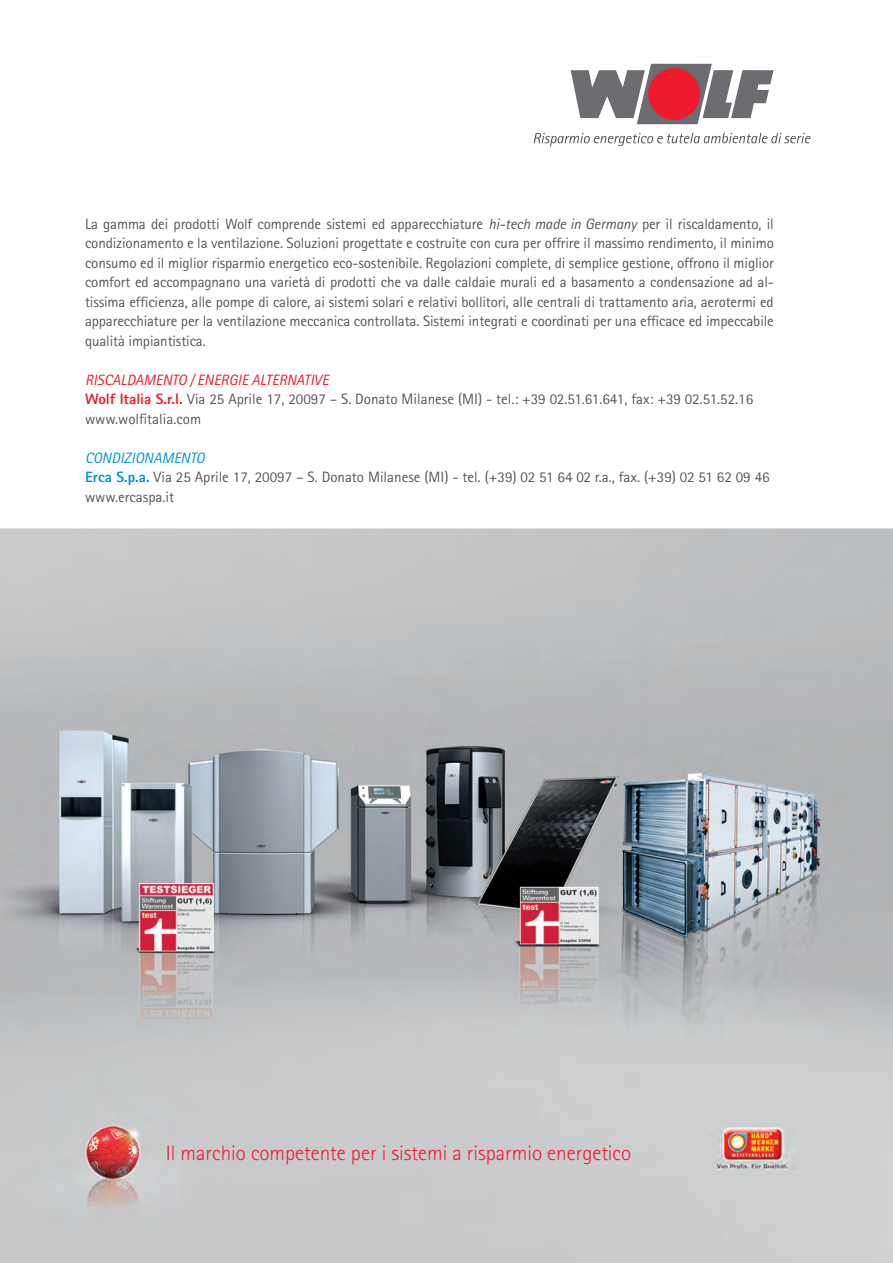
<style>
.page{position:relative;width:893px;height:1263px;background:#fff}
.page>*{position:absolute;margin:0;border:0;box-sizing:border-box;transform-origin:0 0}
.t1{font:300 21px "Rotis Sans Serif Std";color:#ee1b2c}
.t2{font:15px/19.5px "Rotis Sans Serif Std";color:#57585a;text-align:justify}
.t3{font:italic 15px "Rotis Sans Serif Std";color:#ee1b2c}
.t4{font:italic 15px "Rotis Sans Serif Std";color:#0093d8}
.s1{font-style:italic}
.s2{font-weight:800;color:#ee1b2c}
.s3{font-weight:800;color:#0093d8}
</style>
<div class="page">
<img style="left:0;top:528px;width:893px;height:735px">
<img style="left:710px;top:1128px;width:85px;height:41px">
<svg style="left:571px;top:64px;width:203px;height:60px"></svg>
<div style="left:648px;top:68px;width:52px;height:52px;background:#ee1b2c;border-radius:50%"></div>
<svg style="left:534px;top:133px;width:276px;height:13px"></svg>
<p class="t2" style="left:85px;top:214px;width:690px">La gamma dei prodotti Wolf comprende sistemi ed apparecchiature <span class="s1">hi-tech made in Germany</span> per il riscaldamento, il condizionamento e la ventilazione. Soluzioni progettate e costruite con cura per offrire il massimo rendimento, il minimo consumo ed il miglior risparmio energetico eco-sostenibile. Regolazioni complete, di semplice gestione, offrono il miglior comfort ed accompagnano una varietà di prodotti che va dalle caldaie murali ed a basamento a condensazione ad al&shy;tissima efficienza, alle pompe di calore, ai sistemi solari e relativi bollitori, alle centrali di trattamento aria, aerotermi ed apparecchiature per la ventilazione meccanica controllata. Sistemi integrati e coordinati per una efficace ed impeccabile qualità impiantistica.</p>
<p class="t3" style="left:85px;top:371px;width:245px">RISCALDAMENTO / ENERGIE ALTERNATIVE</p>
<p class="t2" style="left:85px;top:389px;width:670px"><span class="s2">Wolf Italia S.r.l.</span> Via 25 Aprile 17, 20097 – S. Donato Milanese (MI) - tel.: +39 02.51.61.641, fax: +39 02.51.52.16</p>
<p class="t2" style="left:85px;top:409px;width:118px">www.wolfitalia.com</p>
<p class="t4" style="left:85px;top:449px;width:121px">CONDIZIONAMENTO</p>
<p class="t2" style="left:85px;top:467px;width:686px"><span class="s3">Erca S.p.a.</span> Via 25 Aprile 17, 20097 – S. Donato Milanese (MI) - tel. (+39) 02 51 64 02 r.a., fax. (+39) 02 51 62 09 46</p>
<p class="t2" style="left:85px;top:487px;width:91px">www.ercaspa.it</p>
<p class="t1" style="left:166px;top:1140px;width:467px">Il marchio competente per i sistemi a risparmio energetico</p>
</div>
